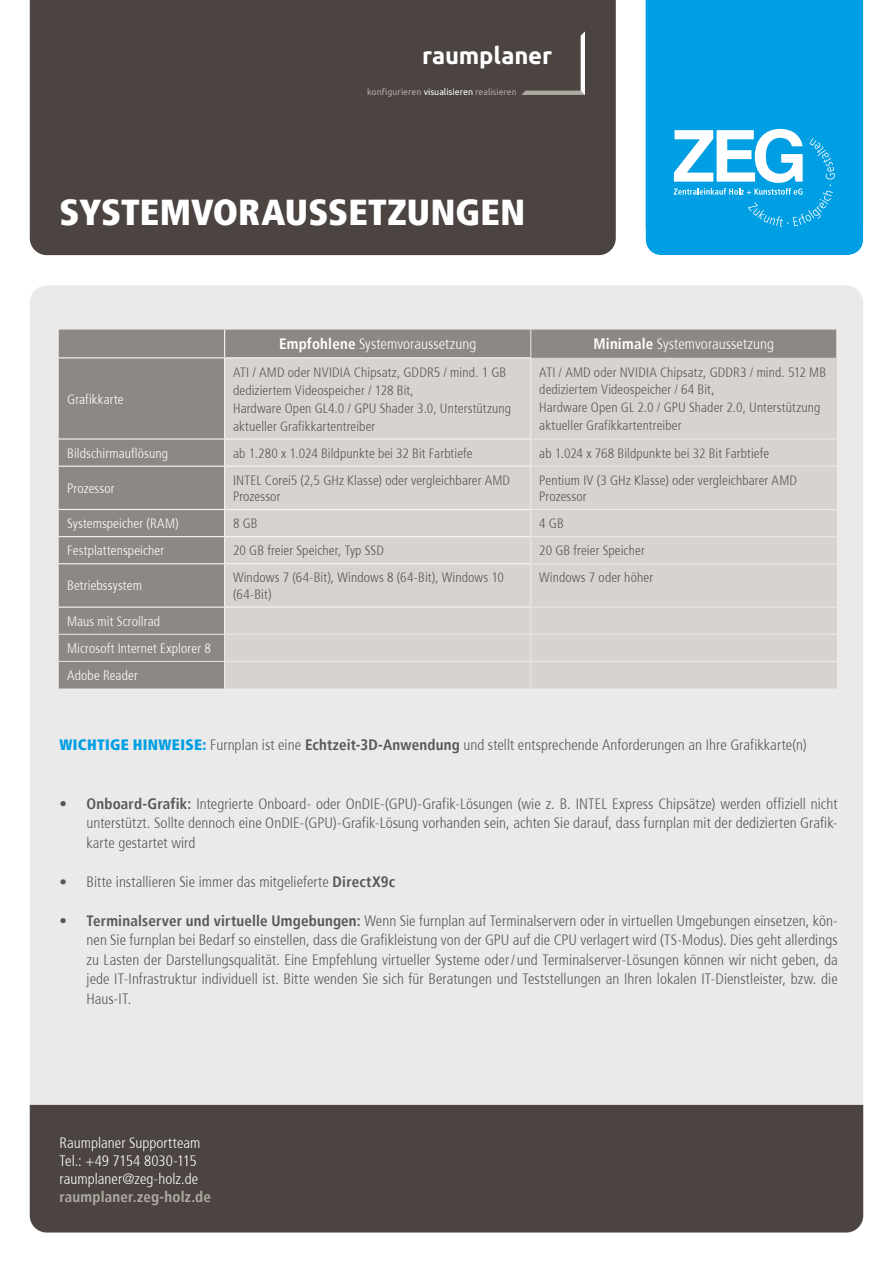
<style>
.page{position:relative;width:893px;height:1263px;background:#fff}
.page>*{position:absolute;margin:0;border:0;box-sizing:border-box;transform-origin:0 0}
.t1{font:900 condensed 36px "Frutiger";letter-spacing:.005em;color:#fff}
.t2{font:700 23.85px "Ubuntu";letter-spacing:-.01em;color:#fff}
.t3{font:300 condensed 15px/19.5px "Frutiger";letter-spacing:.005em;color:#575756;text-align:justify}
.t4{font:300 condensed 15px/18px "Frutiger";letter-spacing:.005em;color:#fff}
.t5{font:700 condensed 15px "Frutiger";letter-spacing:.01em;color:#b0aaa4}
.t6{font:300 condensed 13.5px/18px "Frutiger";letter-spacing:.01em;color:#575756}
.t7{font:300 condensed 13.5px/27.2px "Frutiger";letter-spacing:.01em;color:#fff}
.t8{font:8.85px "Ubuntu";color:#b0aaa4}
.s1{color:#fff}
.s2{font-size:8.7px}
.s3{font-weight:700}
.s4{font-weight:900;color:#009fe3}
</style>
<div class="page">
<div style="left:30px;top:0;width:586px;height:255px;background:#4b4440"></div>
<div style="left:645px;top:0;width:218px;height:255px;background:#009fe3"></div>
<svg style="left:674px;top:116px;width:161px;height:111px"></svg>
<div style="left:30px;top:285px;width:833px;height:948px;background:#ebeae9;border-radius:17px"></div>
<div style="left:343px;top:17px;width:257px;height:98px;background:#4b4440"></div>
<svg style="left:521px;top:31px;width:64px;height:64px"></svg>
<div style="left:59px;top:330px;width:777px;height:358px;background:#8e8885"></div>
<div style="left:225px;top:358px;width:612px;height:330px;background:#d7d3d0"></div>
<hr style="left:531px;top:439px;width:306px;height:1px;background:#ebeae9">
<hr style="left:531px;top:466px;width:306px;height:1px;background:#ebeae9">
<hr style="left:531px;top:509px;width:306px;height:1px;background:#ebeae9">
<hr style="left:531px;top:536px;width:306px;height:1px;background:#ebeae9">
<hr style="left:531px;top:563px;width:306px;height:1px;background:#ebeae9">
<hr style="left:530px;top:607px;width:307px;height:1px;background:#ebeae9">
<hr style="left:530px;top:358px;width:1px;height:81px;background:#f0f0f0">
<svg style="left:530px;top:439px;width:1px;height:27px"></svg>
<hr style="left:530px;top:466px;width:1px;height:43px;background:#f0f0f0">
<svg style="left:530px;top:509px;width:1px;height:55px"></svg>
<hr style="left:530px;top:564px;width:1px;height:42px;background:#f0f0f0">
<hr style="left:225px;top:634px;width:306px;height:1px;background:#ebeae9">
<hr style="left:531px;top:634px;width:306px;height:1px;background:#ebeae9">
<hr style="left:225px;top:661px;width:306px;height:1px;background:#ebeae9">
<hr style="left:531px;top:661px;width:306px;height:1px;background:#ebeae9">
<hr style="left:59px;top:634px;width:166px;height:1px;background:#ebeae9">
<hr style="left:59px;top:661px;width:166px;height:1px;background:#ebeae9">
<hr style="left:224px;top:358px;width:1px;height:80px;background:#f7f6f6">
<hr style="left:59px;top:438px;width:166px;height:2px;background:#f7f6f6">
<hr style="left:225px;top:438px;width:305px;height:2px;background:#f7f6f6">
<svg style="left:224px;top:440px;width:1px;height:26px"></svg>
<hr style="left:59px;top:466px;width:166px;height:1px;background:#f7f6f6">
<hr style="left:225px;top:466px;width:305px;height:1px;background:#f7f6f6">
<hr style="left:224px;top:467px;width:1px;height:42px;background:#f7f6f6">
<hr style="left:59px;top:509px;width:166px;height:1px;background:#f7f6f6">
<hr style="left:225px;top:509px;width:305px;height:1px;background:#f7f6f6">
<hr style="left:59px;top:536px;width:166px;height:1px;background:#f7f6f6">
<hr style="left:225px;top:536px;width:305px;height:1px;background:#f7f6f6">
<svg style="left:224px;top:510px;width:1px;height:53px"></svg>
<hr style="left:59px;top:563px;width:166px;height:1px;background:#f7f6f6">
<hr style="left:225px;top:563px;width:305px;height:1px;background:#f7f6f6">
<hr style="left:224px;top:564px;width:1px;height:42px;background:#f7f6f6">
<hr style="left:59px;top:606px;width:166px;height:2px;background:#f7f6f6">
<hr style="left:225px;top:606px;width:305px;height:2px;background:#f7f6f6">
<svg style="left:224px;top:608px;width:1px;height:80px"></svg>
<svg style="left:836px;top:330px;width:1px;height:28px"></svg>
<hr style="left:225px;top:357px;width:306px;height:1px;background:#f7f6f6">
<svg style="left:530px;top:330px;width:1px;height:27px"></svg>
<svg style="left:530px;top:608px;width:1px;height:80px"></svg>
<svg style="left:224px;top:330px;width:1px;height:27px"></svg>
<hr style="left:59px;top:357px;width:166px;height:1px;background:#f7f6f6">
<div style="left:30px;top:1105px;width:833px;height:127px;background:#4b4440"></div>
<h2 class="t2" style="left:422px;top:40px;width:131px">raumplaner</h2>
<p class="t8" style="left:367px;top:88px;width:151px">konfigurieren <span class="s1">visualisieren</span> re<span class="s2">alisieren</span></p>
<h1 class="t1" style="left:60px;top:191px;width:467px">SYSTEMVORAUSSETZUNGEN</h1>
<p class="t7" style="left:67px;top:385px;width:58px">Grafikkarte</p>
<p class="t4" style="left:279px;top:335px;width:199px"><span class="s3">Empfohlene</span> Systemvoraussetzung</p>
<p class="t4" style="left:594px;top:335px;width:182px"><span class="s3">Minimale</span> Systemvoraussetzung</p>
<p class="t6" style="left:233px;top:363px;width:280px">ATI / AMD oder NVIDIA Chipsatz, GDDR5 / mind. 1 GB dediziertem Videospeicher / 128 Bit,<br>Hardware Open GL4.0 / GPU Shader 3.0, Unterstützung aktueller Grafikkartentreiber</p>
<p class="t6" style="left:539px;top:363px;width:288px">ATI / AMD oder NVIDIA Chipsatz, GDDR3 / mind. 512 MB dediziertem Videospeicher / 64 Bit,<br>Hardware Open GL 2.0 / GPU Shader 2.0, Unterstützung aktueller Grafikkartentreiber</p>
<p class="t7" style="left:67px;top:440px;width:102px">Bildschirmauflösung</p>
<p class="t6" style="left:233px;top:444px;width:241px">ab 1.280 x 1.024 Bildpunkte bei 32 Bit Farbtiefe</p>
<p class="t6" style="left:539px;top:444px;width:231px">ab 1.024 x 768 Bildpunkte bei 32 Bit Farbtiefe</p>
<p class="t7" style="left:67px;top:475px;width:49px">Prozessor</p>
<p class="t6" style="left:233px;top:472px;width:279px;line-height:16.2px">INTEL Corei5 (2,5 GHz Klasse) oder vergleichbarer AMD<br>Prozessor</p>
<p class="t6" style="left:539px;top:472px;width:259px;line-height:16.2px">Pentium IV (3 GHz Klasse) oder vergleichbarer AMD<br>Prozessor</p>
<p class="t7" style="left:67px;top:510px;width:113px">Systemspeicher (RAM)</p>
<p class="t6" style="left:233px;top:515px;width:26px">8 GB</p>
<p class="t6" style="left:539px;top:515px;width:26px">4 GB</p>
<p class="t7" style="left:67px;top:537px;width:99px">Festplattenspeicher</p>
<p class="t6" style="left:233px;top:542px;width:152px">20 GB freier Speicher, Typ SSD</p>
<p class="t6" style="left:539px;top:542px;width:107px">20 GB freier Speicher</p>
<p class="t7" style="left:67px;top:572px;width:76px">Betriebssystem</p>
<p class="t6" style="left:233px;top:570px;width:272px;line-height:16.2px">Windows 7 (64-Bit), Windows 8 (64-Bit), Windows 10 (64-Bit)</p>
<p class="t6" style="left:539px;top:569px;width:115px">Windows 7 oder höher</p>
<p class="t7" style="left:67px;top:608px;width:145px">Maus mit Scrollrad<br>Microsoft Internet Explorer 8<br>Adobe Reader</p>
<p class="t3" style="left:60px;top:735px;width:749px"><span class="s4">WICHTIGE HINWEISE:</span> Furnplan ist eine <span class="s3">Echtzeit-3D-Anwendung</span> und stellt entsprechende Anforderungen an Ihre Grafikkarte(n)</p>
<p class="t3" style="left:87px;top:794px;width:753px;text-indent:-27px"><span class="s3">• Onboard-Grafik:</span> Integrierte Onboard- oder OnDIE-(GPU)-Grafik-Lösungen (wie z. B. INTEL Express Chipsätze) werden offiziell nicht unterstützt. Sollte dennoch eine OnDIE-(GPU)-Grafik-Lösung vorhanden sein, achten Sie darauf, dass furnplan mit der dedizierten Grafik&shy;karte gestartet wird</p>
<p class="t3" style="left:60px;top:872px;width:337px">• Bitte installieren Sie immer das mitgelieferte <span class="s3">DirectX9c</span></p>
<p class="t3" style="left:87px;top:911px;width:753px;text-indent:-27px"><span class="s3">• Terminalserver und virtuelle Umgebungen:</span> Wenn Sie furnplan auf Terminalservern oder in virtuellen Umgebungen einsetzen, kön&shy;nen Sie furnplan bei Bedarf so einstellen, dass die Grafikleistung von der GPU auf die CPU verlagert wird (TS-Modus). Dies geht allerdings zu Lasten der Darstellungsqualität. Eine Empfehlung virtueller Systeme oder/ und Terminalserver-Lösungen können wir nicht geben, da jede IT-Infrastruktur individuell ist. Bitte wenden Sie sich für Beratungen und Teststellungen an Ihren lokalen IT-Dienstleister, bzw. die Haus-IT.</p>
<p class="t4" style="left:60px;top:1134px;width:142px">Raumplaner Supportteam<br>Tel.: +49 7154 8030-115 raumplaner@zeg-holz.de</p>
<p class="t5" style="left:60px;top:1188px;width:153px">raumplaner.zeg-holz.de</p>
</div>
